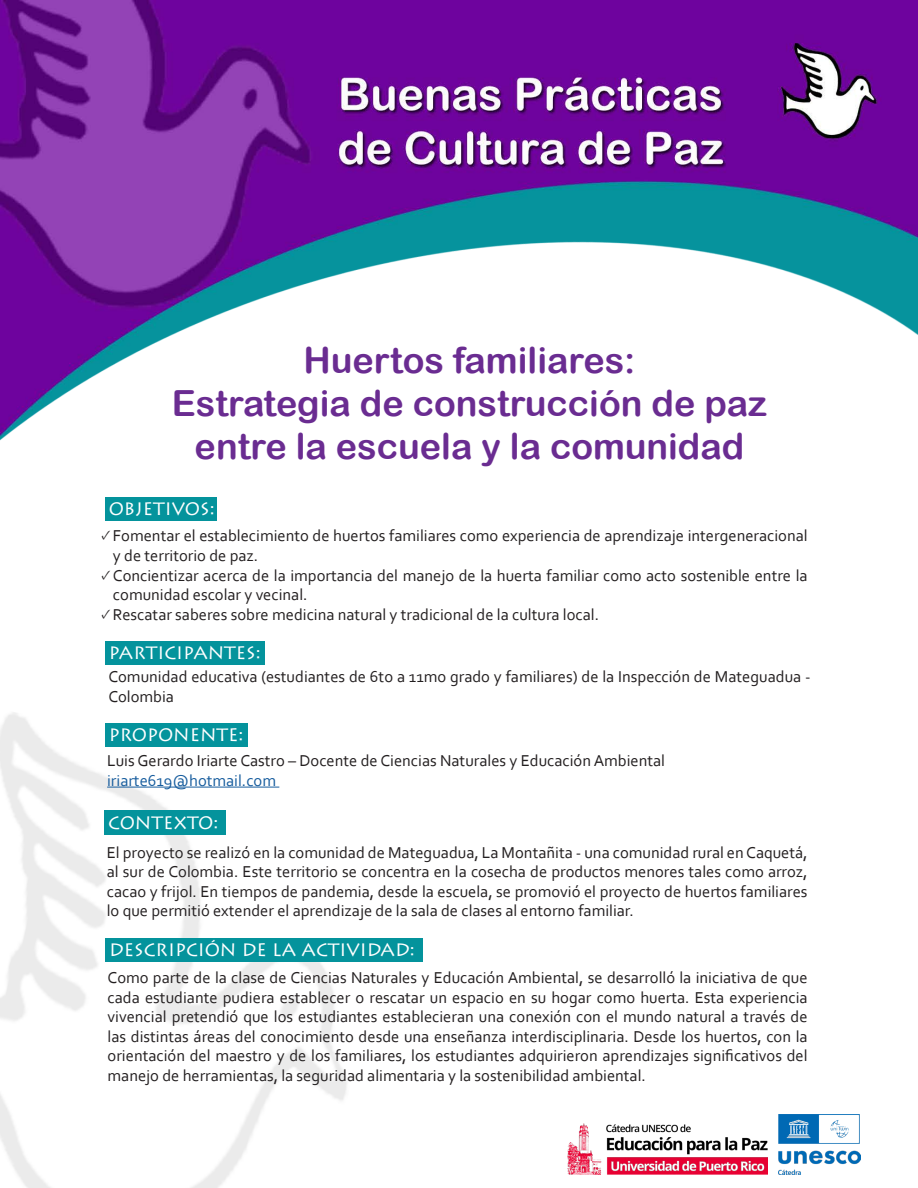
<style>
.page{position:relative;width:918px;height:1188px;background:#fff}
.page>*{position:absolute;margin:0;border:0;box-sizing:border-box;transform-origin:0 0}
.t1{font:36px "Arial Rounded MT Bold";color:#6a2c91}
.t2{font:18px "Lithos Pro";color:#fff}
.t3{font:16.5px/19.5px "Corbel";color:#231f20}
.t4{font:16.5px "Corbel";color:#175d9e}
.t5{font:13.5px "Minion Pro";color:#231f20}
</style>
<div class="page">
<img style="left:0;top:0;width:918px;height:1188px">
<div style="left:105px;top:497px;width:112px;height:24px;background:#04939c"></div>
<div style="left:105px;top:642px;width:160px;height:23px;background:#04939c"></div>
<hr style="left:107px;top:787px;width:172px;height:1px;background:#175d9e">
<div style="left:105px;top:723px;width:142px;height:24px;background:#04939c"></div>
<div style="left:105px;top:811px;width:121px;height:23px;background:#04939c"></div>
<img style="left:567px;top:1123px;width:200px;height:52px">
<img style="left:778px;top:1115px;width:82px;height:60px">
<div style="left:106px;top:938px;width:316px;height:23px;background:#04939c"></div>
<p class="t1" style="left:303px;top:338px;width:334px">Huertos familiares:</p>
<p class="t1" style="left:172px;top:382px;width:597px">Estrategia de construcción de paz</p>
<p class="t1" style="left:195px;top:425px;width:551px">entre la escuela y la comunidad</p>
<p class="t2" style="left:109px;top:498px;width:107px">OBJETIVOS:</p>
<p class="t3" style="left:113px;top:525px;width:696px">Fomentar el establecimiento de huertos familiares como experiencia de aprendizaje intergeneracional y de territorio de paz.</p>
<p class="t3" style="left:113px;top:565px;width:696px">Concientizar acerca de la importancia del manejo de la huerta familiar como acto sostenible entre la comunidad escolar y vecinal.</p>
<p class="t3" style="left:113px;top:605px;width:488px">Rescatar saberes sobre medicina natural y tradicional de la cultura local.</p>
<p class="t5" style="left:101px;top:525px;width:11px">✓</p>
<p class="t5" style="left:101px;top:566px;width:11px">✓</p>
<p class="t5" style="left:101px;top:605px;width:11px">✓</p>
<p class="t2" style="left:109px;top:643px;width:153px">PARTICIPANTES:</p>
<p class="t3" style="left:108px;top:666px;width:704px">Comunidad educativa (estudiantes de 6to a 11mo grado y familiares) de la Inspección de Mateguadua -<br>Colombia</p>
<p class="t2" style="left:109px;top:724px;width:136px">PROPONENTE:</p>
<p class="t3" style="left:107px;top:750px;width:559px">Luis Gerardo Iriarte Castro – Docente de Ciencias Naturales y Educación Ambiental</p>
<p class="t4" style="left:107px;top:770px;width:170px">iriarte619@hotmail.com</p>
<p class="t2" style="left:108px;top:812px;width:111px">CONTEXTO:</p>
<p class="t3" style="left:107px;top:842px;width:702px;text-align:justify">El proyecto se realizó en la comunidad de Mateguadua, La Montañita - una comunidad rural en Caquetá, al sur de Colombia. Este territorio se concentra en la cosecha de productos menores tales como arroz, cacao y frijol. En tiempos de pandemia, desde la escuela, se promovió el proyecto de huertos familiares lo que permitió extender el aprendizaje de la sala de clases al entorno familiar.</p>
<p class="t2" style="left:109px;top:939px;width:307px">DESCRIPCIÓN DE LA ACTIVIDAD:</p>
<p class="t3" style="left:108px;top:968px;width:702px;text-align:justify">Como parte de la clase de Ciencias Naturales y Educación Ambiental, se desarrolló la iniciativa de que cada estudiante pudiera establecer o rescatar un espacio en su hogar como huerta. Esta experiencia vivencial pretendió que los estudiantes establecieran una conexión con el mundo natural a través de las distintas áreas del conocimiento desde una enseñanza interdisciplinaria. Desde los huertos, con la orientación del maestro y de los familiares, los estudiantes adquirieron aprendizajes significativos del manejo de herramientas, la seguridad alimentaria y la sostenibilidad ambiental.</p>
</div>
